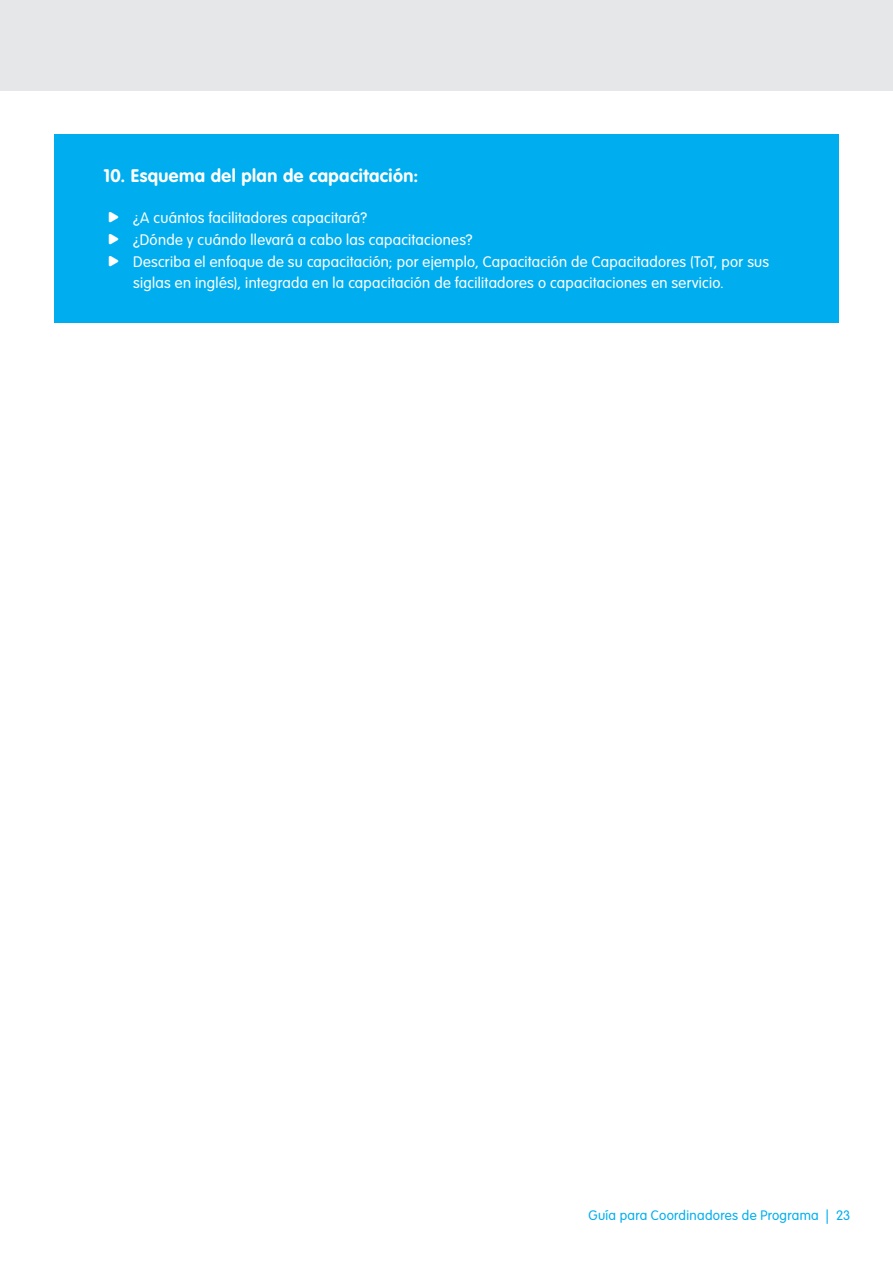
<style>
.page{position:relative;width:893px;height:1263px;background:#fff}
.page>*{position:absolute;margin:0;border:0;box-sizing:border-box;transform-origin:0 0}
.t1{font:700 18px "VAG Rounded Std";letter-spacing:.025em;color:#fff}
.t2{font:300 15px/21px "VAG Rounded Std";letter-spacing:.02em;color:#fff}
.t3{font:300 13.5px "VAG Rounded Std";letter-spacing:.02em;color:#00aeef}
</style>
<div class="page">
<div style="left:0;top:0;width:893px;height:91px;background:#e6e7e8"></div>
<div style="left:54px;top:134px;width:785px;height:189px;background:#00aeef"></div>
<p class="t1" style="left:103px;top:166px;width:316px">10. Esquema del plan de capacitación:</p>
<p class="t2" style="left:108px;top:208px;width:261px">• ¿A cuántos facilitadores capacitará?</p>
<p class="t2" style="left:108px;top:230px;width:366px">• ¿Dónde y cuándo llevará a cabo las capacitaciones?</p>
<p class="t2" style="left:133px;top:252px;width:637px;text-indent:-26px">• Describa el enfoque de su capacitación; por ejemplo, Capacitación de Capacitadores (ToT, por sus siglas en inglés), integrada en la capacitación de facilitadores o capacitaciones en servicio.</p>
<p class="t3" style="left:589px;top:1208px;width:263px">Guía para Coordinadores de Programa | 23</p>
</div>
